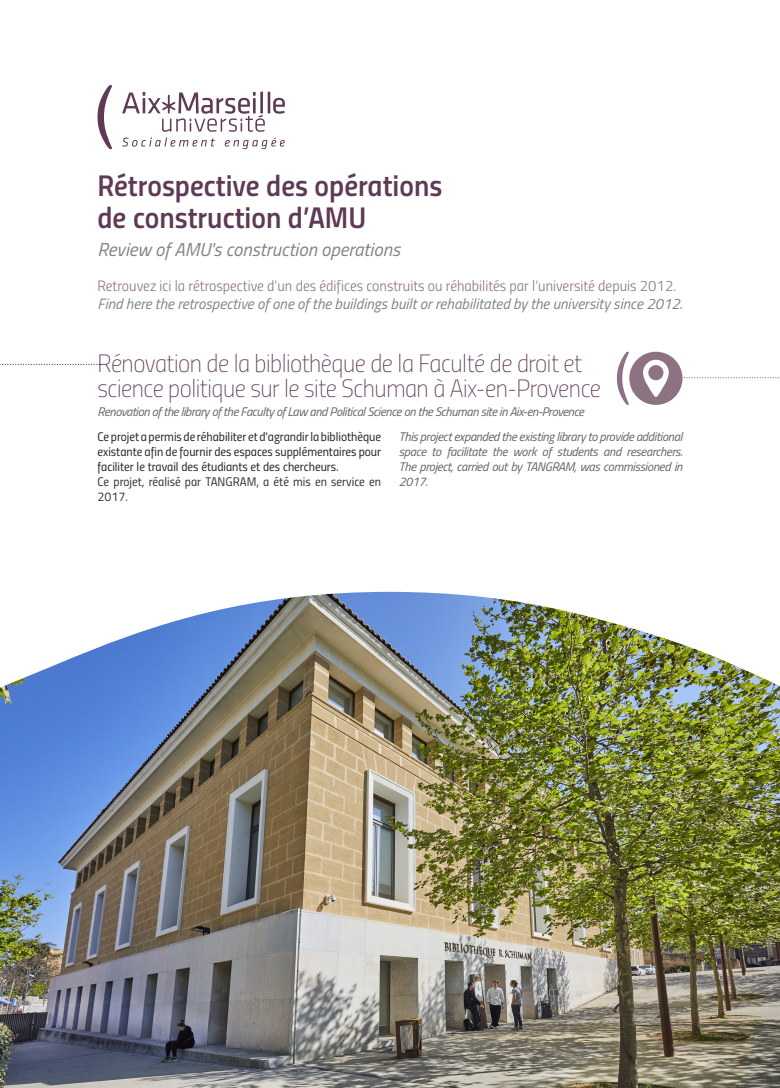
<style>
.page{position:relative;width:780px;height:1088px;background:#fff}
.page>*{position:absolute;margin:0;border:0;box-sizing:border-box;transform-origin:0 0}
.GROS_TITRE{font:30px/31.2px "Titillium Semibold Upright";color:#5f3a56}
.TITRE_FR{font:25px/25px "Titillium Thin Upright";letter-spacing:-.02em;color:#5f3a56}
.GROS_TITRE_EN{font:italic 18.75px "Titillium";color:#808285}
.ACCROCHE{font:15px "Titillium Light Upright";color:#8c7283}
.ACCROCHE-2{font:italic 15px "Titillium";color:#808285}
.TEXTE_FR{font:italic 12.5px/15px "Titillium";letter-spacing:-.025em;color:#636366;text-align:justify}
.TEXTE_FR-2{font:12.5px/15px "Titillium Regular Upright";color:#231f20;text-align:justify}
.TITRE_EN{font:italic 12.5px "Titillium";letter-spacing:-.03em;color:#636366}
.TEXTE_FR-3{font:12.5px/15px "Titillium Regular Upright";color:#312f30}
</style>
<div class="page">
<img style="left:0;top:592px;width:780px;height:496px">
<svg style="left:0;top:364px;width:100px;height:1px"></svg>
<svg style="left:682px;top:377px;width:98px;height:1px"></svg>
<div style="left:629px;top:352px;width:53px;height:53px;background:#8c7283;border-radius:50%"></div>
<svg style="left:617px;top:352px;width:12px;height:53px"></svg>
<svg style="left:643px;top:360px;width:25px;height:37px"></svg>
<svg style="left:97px;top:85px;width:15px;height:64px"></svg>
<svg style="left:122px;top:92px;width:163px;height:57px"></svg>
<p class="GROS_TITRE" style="left:97px;top:168px;width:346px">Rétrospective des opérations de construction d’AMU</p>
<p class="GROS_TITRE_EN" style="left:97px;top:236px;width:304px">Review of AMU's construction operations</p>
<p class="ACCROCHE" style="left:97px;top:275px;width:580px">Retrouvez ici la rétrospective d’un des édifices construits ou réhabilités par l’université depuis 2012.</p>
<p class="ACCROCHE-2" style="left:97px;top:292px;width:586px">Find here the retrospective of one of the buildings built or rehabilitated by the university since 2012.</p>
<p class="TITRE_FR" style="left:97px;top:350px;width:505px">Rénovation de la bibliothèque de la Faculté de droit et science politique sur le site Schuman à Aix-en-Provence</p>
<p class="TITRE_EN" style="left:97px;top:402px;width:488px">Renovation of the library of the Faculty of Law and Political Science on the Schuman site in Aix-en-Provence</p>
<p class="TEXTE_FR-2" style="left:97px;top:429px;width:285px">Ce projet a permis de réhabiliter et d'agrandir la bibliothèque existante afin de fournir des espaces supplémentaires pour faciliter le travail des étudiants et des chercheurs.</p>
<p class="TEXTE_FR-3" style="left:97px;top:474px;width:285px">Ce projet, réalisé par TANGRAM, a été mis en service en<br>2017.</p>
<p class="TEXTE_FR" style="left:399px;top:429px;width:285px">This project expanded the existing library to provide additional space to facilitate the work of students and researchers.<br>The project, carried out by TANGRAM, was commissioned in 2017.</p>
</div>
